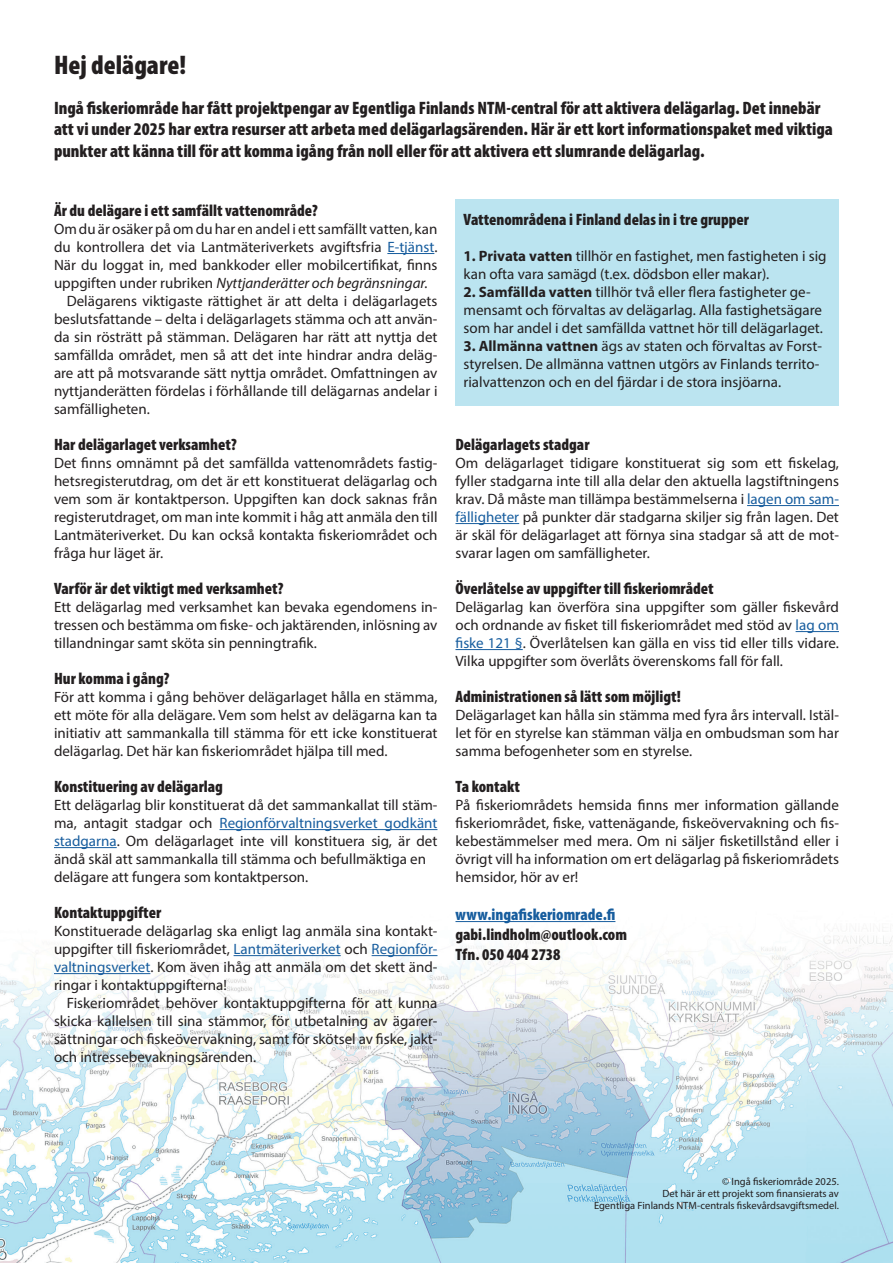
<style>
.page{position:relative;width:893px;height:1263px;background:#fff}
.page>*{position:absolute;margin:0;border:0;box-sizing:border-box;transform-origin:0 0}
.t1{font:900 condensed 27px "Myriad Pro";color:#231f20}
.t2{font:900 condensed 18px/21.6px "Myriad Pro";color:#231f20}
.Väliotsikko{font:900 condensed 16.5px "Myriad Pro";color:#231f20}
.t3{font:900 condensed 16.5px "Myriad Pro";color:#175d9e}
.Leipis{font:900 condensed 16.5px "Myriad Pro";color:#231f20}
.Leipis-2{font:15px/18px "Myriad Pro";color:#231f20;text-align:justify}
.Leipis_sis{font:15px/18px "Myriad Pro";color:#231f20}
.t4{font:10.5px/12px "Myriad Pro";color:#231f20;text-align:right}
.s1{color:#175d9e}
.s2{font-style:italic}
.s3{font-weight:700}
</style>
<div class="page">
<div style="left:455px;top:200px;width:384px;height:206px;background:#bbe4f0"></div>
<img style="left:0;top:921px;width:893px;height:342px">
<hr style="left:387px;top:253px;width:47px;height:1px;background:#175d9e">
<hr style="left:220px;top:829px;width:217px;height:1px;background:#175d9e">
<hr style="left:54px;top:847px;width:63px;height:1px;background:#175d9e">
<hr style="left:234px;top:955px;width:107px;height:1px;background:#175d9e">
<hr style="left:372px;top:955px;width:65px;height:1px;background:#175d9e">
<hr style="left:54px;top:973px;width:96px;height:1px;background:#175d9e">
<hr style="left:747px;top:505px;width:92px;height:1px;background:#175d9e">
<hr style="left:455px;top:523px;width:64px;height:1px;background:#175d9e">
<hr style="left:796px;top:631px;width:43px;height:1px;background:#175d9e">
<hr style="left:455px;top:649px;width:68px;height:1px;background:#175d9e">
<hr style="left:455px;top:921px;width:160px;height:1px;background:#175d9e">
<p class="t1" style="left:54px;top:48px;width:134px">Hej delägare!</p>
<p class="t2" style="left:54px;top:97px;width:780px">Ingå fiskeriområde har fått projektpengar av Egentliga Finlands NTM-central för att aktivera delägarlag. Det innebär att vi under 2025 har extra resurser att arbeta med delägarlagsärenden. Här är ett kort informationspaket med viktiga punkter att känna till för att komma igång från noll eller för att aktivera ett slumrande delägarlag.</p>
<p class="Väliotsikko" style="left:54px;top:200px;width:265px">Är du delägare i ett samfällt vattenområde?</p>
<p class="Leipis-2" style="left:54px;top:220px;width:385px">Om du är osäker på om du har en andel i ett samfällt vatten, kan du kontrollera det via Lantmäteriverkets avgiftsfria <span class="s1">E-tjänst</span>.<br>När du loggat in, med bankkoder eller mobilcertifikat, finns uppgiften under rubriken <span class="s2">Nyttjanderätter och begränsningar.</span></p>
<p class="Leipis_sis" style="left:54px;top:292px;width:385px;text-align:justify;text-indent:13px">Delägarens viktigaste rättighet är att delta i delägarlagets beslutsfattande – delta i delägarlagets stämma och att använ&shy;da sin rösträtt på stämman. Delägaren har rätt att nyttja det samfällda området, men så att det inte hindrar andra deläg&shy;are att på motsvarande sätt nyttja området. Omfattningen av nyttjanderätten fördelas i förhållande till delägarnas andelar i samfälligheten.</p>
<p class="Väliotsikko" style="left:54px;top:434px;width:184px">Har delägarlaget verksamhet?</p>
<p class="Leipis-2" style="left:54px;top:454px;width:385px">Det finns omnämnt på det samfällda vattenområdets fastig&shy;hetsregisterutdrag, om det är ett konstituerat delägarlag och vem som är kontaktperson. Uppgiften kan dock saknas från registerutdraget, om man inte kommit i håg att anmäla den till Lantmäteriverket. Du kan också kontakta fiskeriområdet och fråga hur läget är.</p>
<p class="Väliotsikko" style="left:54px;top:578px;width:231px">Varför är det viktigt med verksamhet?</p>
<p class="Leipis-2" style="left:54px;top:598px;width:385px">Ett delägarlag med verksamhet kan bevaka egendomens in&shy;tressen och bestämma om fiske- och jaktärenden, inlösning av tillandningar samt sköta sin penningtrafik.</p>
<p class="Leipis" style="left:54px;top:668px;width:117px">Hur komma i gång?</p>
<p class="Leipis-2" style="left:54px;top:688px;width:385px">För att komma i gång behöver delägarlaget hålla en stämma, ett möte för alla delägare. Vem som helst av delägarna kan ta initiativ att sammankalla till stämma för ett icke konstituerat delägarlag. Det här kan fiskeriområdet hjälpa till med.</p>
<p class="Väliotsikko" style="left:54px;top:776px;width:170px">Konstituering av delägarlag</p>
<p class="Leipis-2" style="left:54px;top:796px;width:385px">Ett delägarlag blir konstituerat då det sammankallat till stäm&shy;ma, antagit stadgar och <span class="s1">Regionförvaltningsverket godkänt stadgarna</span>. Om delägarlaget inte vill konstituera sig, är det ändå skäl att sammankalla till stämma och befullmäktiga en</p>
<p class="Leipis-2" style="left:54px;top:868px;width:256px">delägare att fungera som kontaktperson.</p>
<p class="Väliotsikko" style="left:54px;top:902px;width:109px">Kontaktuppgifter</p>
<p class="Leipis-2" style="left:54px;top:922px;width:385px">Konstituerade delägarlag ska enligt lag anmäla sina kontakt&shy;uppgifter till fiskeriområdet, <span class="s1">Lantmäteriverket</span> och <span class="s1">Regionför&shy;valtningsverket</span>. Kom även ihåg att anmäla om det skett änd&shy;ringar i kontaktuppgifterna!</p>
<p class="Leipis_sis" style="left:54px;top:994px;width:385px;text-align:justify;text-indent:13px">Fiskeriområdet behöver kontaktuppgifterna för att kunna skicka kallelsen till sina stämmor, för utbetalning av ägarer&shy;sättningar och fiskeövervakning, samt för skötsel av fiske, jakt&shy;och intressebevakningsärenden.</p>
<p class="Väliotsikko" style="left:463px;top:209px;width:287px">Vattenområdena i Finland delas in i tre grupper</p>
<p class="Leipis_sis" style="left:463px;top:247px;width:365px"><span class="s3">1. Privata vatten</span> tillhör en fastighet, men fastigheten i sig kan ofta vara samägd (t.ex. dödsbon eller makar).</p>
<p class="Leipis_sis" style="left:463px;top:283px;width:361px"><span class="s3">2. Samfällda vatten</span> tillhör två eller flera fastigheter ge&shy;mensamt och förvaltas av delägarlag. Alla fastighetsägare som har andel i det samfällda vattnet hör till delägarlaget.</p>
<p class="Leipis_sis" style="left:463px;top:337px;width:360px"><span class="s3">3. Allmänna vattnen</span> ägs av staten och förvaltas av Forst&shy;styrelsen. De allmänna vattnen utgörs av Finlands territo&shy;rialvattenzon och en del fjärdar i de stora insjöarna.</p>
<p class="Väliotsikko" style="left:455px;top:434px;width:136px">Delägarlagets stadgar</p>
<p class="Leipis-2" style="left:455px;top:454px;width:385px">Om delägarlaget tidigare konstituerat sig som ett fiskelag, fyller stadgarna inte till alla delar den aktuella lagstiftningens krav. Då måste man tillämpa bestämmelserna i <span class="s1">lagen om sam&shy;fälligheter</span> på punkter där stadgarna skiljer sig från lagen. Det är skäl för delägarlaget att förnya sina stadgar så att de mot&shy;svarar lagen om samfälligheter.</p>
<p class="Väliotsikko" style="left:455px;top:578px;width:260px">Överlåtelse av uppgifter till fiskeriområdet</p>
<p class="Leipis-2" style="left:455px;top:598px;width:385px">Delägarlag kan överföra sina uppgifter som gäller fiskevård och ordnande av fisket till fiskeriområdet med stöd av <span class="s1">lag om fiske 121 §</span>. Överlåtelsen kan gälla en viss tid eller tills vidare.<br>Vilka uppgifter som överlåts överenskoms fall för fall.</p>
<p class="Väliotsikko" style="left:455px;top:686px;width:227px">Administrationen så lätt som möjligt!</p>
<p class="Leipis-2" style="left:455px;top:706px;width:385px">Delägarlaget kan hålla sin stämma med fyra års intervall. Istäl&shy;let för en styrelse kan stämman välja en ombudsman som har samma befogenheter som en styrelse.</p>
<p class="Väliotsikko" style="left:455px;top:776px;width:66px">Ta kontakt</p>
<p class="Leipis-2" style="left:455px;top:796px;width:385px">På fiskeriområdets hemsida finns mer information gällande fiskeriområdet, fiske, vattenägande, fiskeövervakning och fis&shy;kebestämmelser med mera. Om ni säljer fisketillstånd eller i övrigt vill ha information om ert delägarlag på fiskeriområdets hemsidor, hör av er!</p>
<p class="t3" style="left:455px;top:904px;width:161px">www.ingafiskeriomrade.fi</p>
<p class="Väliotsikko" style="left:455px;top:924px;width:173px">gabi.lindholm@outlook.com</p>
<p class="Väliotsikko" style="left:455px;top:943px;width:107px">Tfn. 050 404 2738</p>
<p class="t4" style="left:662px;top:1175px;width:178px">© Ingå fiskeriområde 2025.<br>Det här är ett projekt som finansierats av</p>
<p class="t4" style="left:594px;top:1199px;width:246px">Egentliga Finlands NTM-centrals fiskevårdsavgiftsmedel.</p>
</div>
